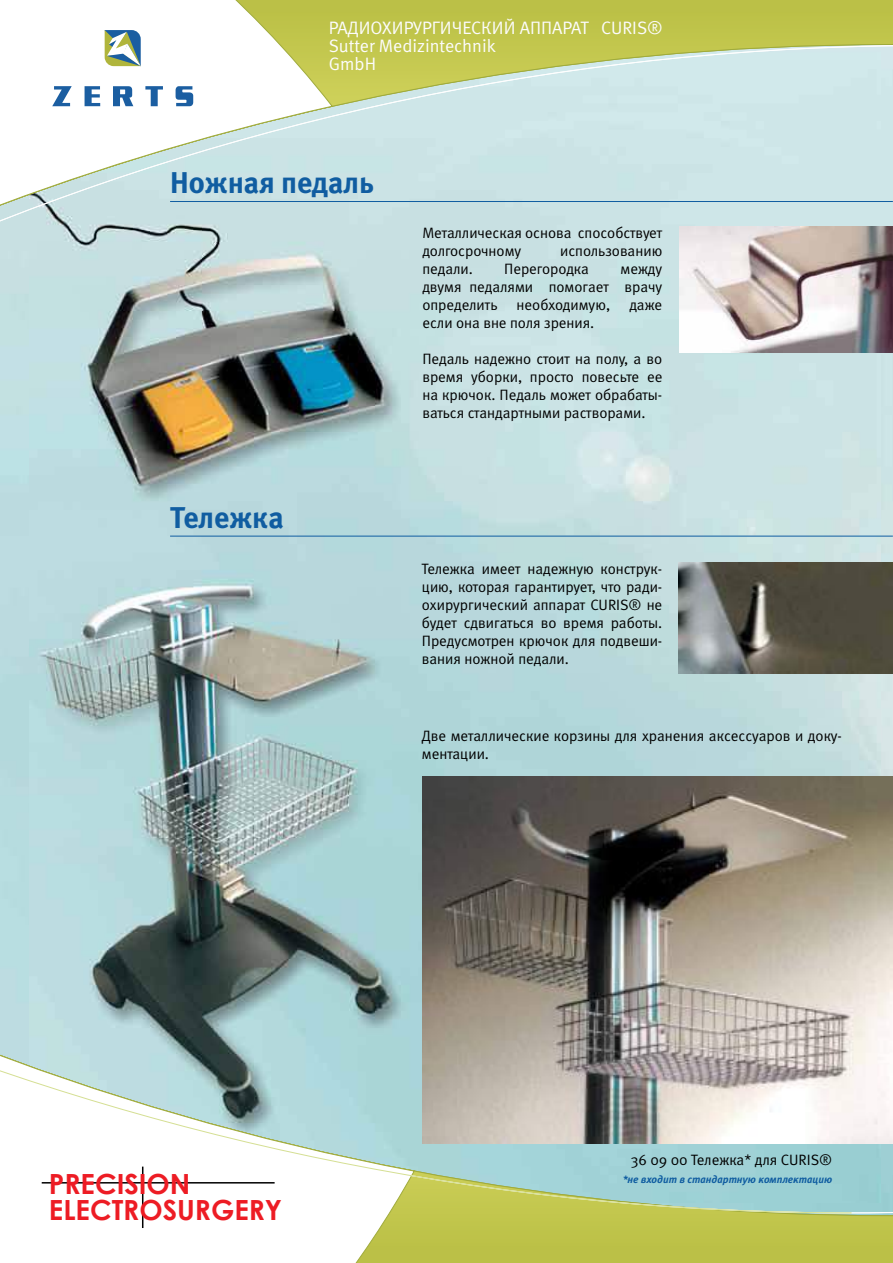
<style>
.page{position:relative;width:893px;height:1263px;background:#fff}
.page>*{position:absolute;margin:0;border:0;box-sizing:border-box;transform-origin:0 0}
.t1{font:30px "Meta Bold LFC";color:#105da1}
.t2{font:700 27.75px/25.5px "Century Gothic";color:#ed1c24}
.t3{font:18px/18px "Meta Normal C";color:#fcfcfc}
.t4{font:15px/18px "Meta Normal C";color:#000;text-align:justify}
.t5{font:italic 10.5px "Meta Bold LFC";color:#105da1}
</style>
<div class="page">
<img style="left:0;top:252px;width:893px;height:755px">
<img style="left:30px;top:252px;width:850px;height:755px">
<img style="left:679px;top:252px;width:214px;height:100px">
<img style="left:678px;top:562px;width:215px;height:111px">
<img style="left:422px;top:777px;width:471px;height:230px">
<div style="left:333px;top:0;width:560px;height:45px;background:#bec249"></div>
<svg style="left:104px;top:0;width:229px;height:45px"></svg>
<svg style="left:105px;top:30px;width:36px;height:15px"></svg>
<svg style="left:0;top:45px;width:893px;height:207px"></svg>
<div style="left:415px;top:1213px;width:478px;height:50px;background:#bec249"></div>
<svg style="left:143px;top:1213px;width:272px;height:50px"></svg>
<svg style="left:852px;top:1007px;width:41px;height:206px"></svg>
<svg style="left:0;top:1007px;width:852px;height:206px"></svg>
<hr style="left:142px;top:1166px;width:1px;height:62px;background:#000">
<hr style="left:42px;top:1182px;width:233px;height:1px;background:#000">
<hr style="left:170px;top:201px;width:723px;height:1px;background:#105da1">
<hr style="left:170px;top:536px;width:723px;height:1px;background:#105da1">
<p class="t3" style="left:329px;top:19px;width:335px">РАДИОХИРУРГИЧЕСКИЙ АППАРАТ CURIS®<br>Sutter Medizintechnik<br>GmbH</p>
<h1 class="t1" style="left:170px;top:165px;width:206px">Ножная педаль</h1>
<h1 class="t1" style="left:170px;top:500px;width:115px">Тележка</h1>
<p class="t4" style="left:422px;top:224px;width:241px">Металлическая основа способствует долгосрочному</p>
<p class="t4" style="left:560px;top:242px;width:104px">использованию</p>
<p class="t4" style="left:422px;top:260px;width:52px">педали.</p>
<p class="t4" style="left:504px;top:260px;width:86px">Перегородка</p>
<p class="t4" style="left:422px;top:260px;width:241px;text-indent:198px">между двумя педалями помогает врачу определить</p>
<p class="t4" style="left:517px;top:296px;width:95px">необходимую,</p>
<p class="t4" style="left:629px;top:296px;width:34px">даже</p>
<p class="t4" style="left:422px;top:314px;width:174px">если она вне поля зрения.</p>
<p class="t4" style="left:422px;top:350px;width:241px">Педаль надежно стоит на полу, а во время уборки, просто повесьте ее на крючок. Педаль может обрабаты&shy;ваться стандартными растворами.</p>
<p class="t4" style="left:422px;top:560px;width:242px">Тележка имеет надежную конструк&shy;цию, которая гарантирует, что ради&shy;охирургический аппарат CURIS® не будет сдвигаться во время работы.<br>Предусмотрен крючок для подвеши&shy;вания ножной педали.</p>
<p class="t4" style="left:422px;top:726px;width:422px">Две металлические корзины для хранения аксессуаров и доку&shy;ментации.</p>
<h2 class="t2" style="left:49px;top:1170px;width:60px">PRECISI</h2>
<h2 class="t2" style="left:49px;top:1170px;width:143px;text-indent:98px">ON<br>ELECTROSURG</h2>
<h2 class="t2" style="left:234px;top:1195px;width:49px">ERY</h2>
<p class="t4" style="left:631px;top:1151px;width:203px">36 09 00 Тележка* для CURIS®</p>
<p class="t5" style="left:623px;top:1173px;width:211px">*не входит в стандартную комплектацию</p>
</div>
